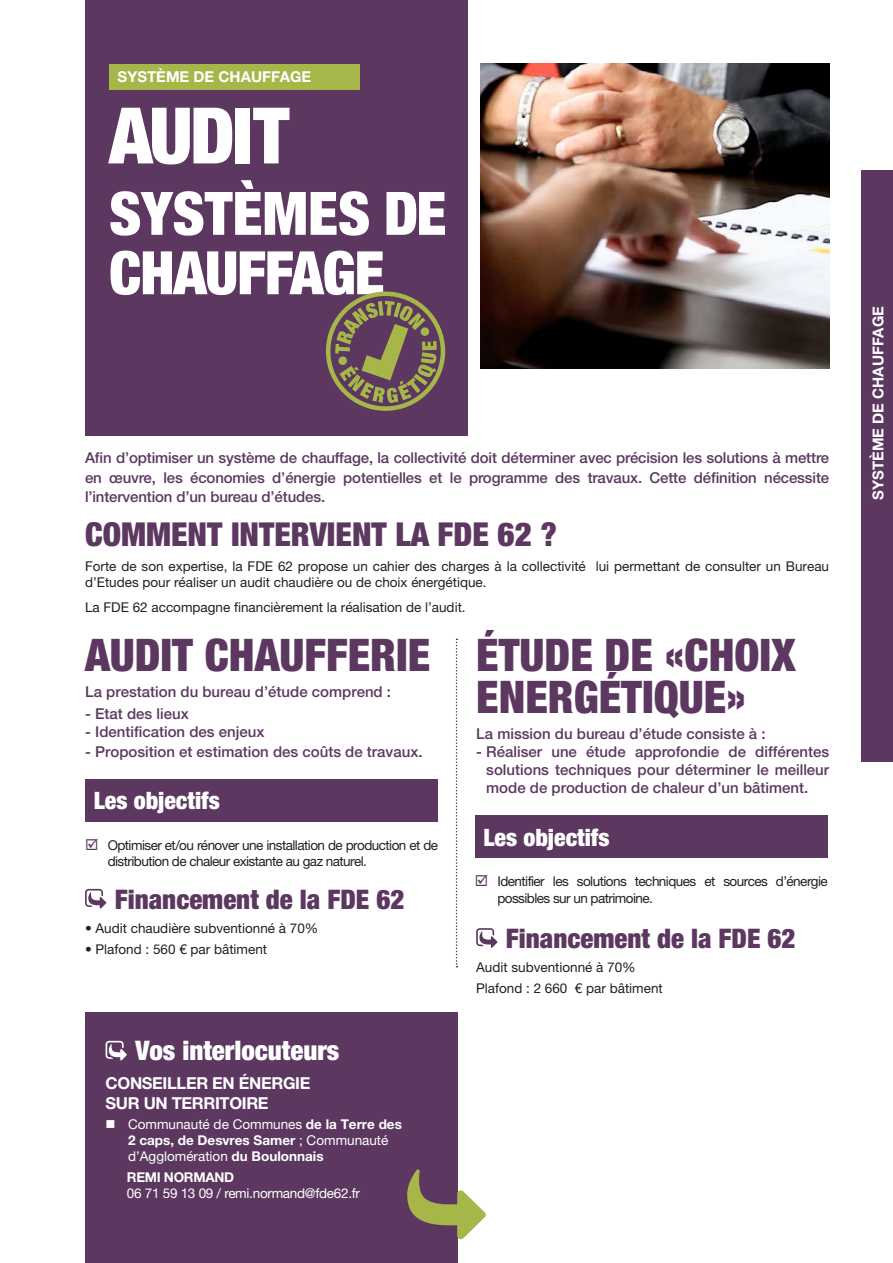
<style>
.page{position:relative;width:893px;height:1263px;background:#fff}
.page>*{position:absolute;margin:0;border:0;box-sizing:border-box;transform-origin:0 0}
.ParaStyle01-Interlig{font:900 condensed 78px "Helvetica Neue LT Pro";letter-spacing:-.03em;color:#fff}
.ParaStyle01-Interlig-2{font:900 condensed 60px/59.4px "Helvetica Neue LT Pro";letter-spacing:-.02em;color:#fff}
.TITRE_H1A{font:900 condensed 45px/42px "Helvetica Neue LT Pro";color:#5c3861}
.TITRE_H1{font:900 condensed 45px "Helvetica Neue LT Pro";color:#5c3861}
.TITRE_H2{font:900 condensed 33px "Helvetica Neue LT Pro";color:#5c3861}
.Sous-titre_1{font:900 condensed 27px "Helvetica Neue LT Pro";color:#5c3861}
.Sous-titre_1-2{font:900 condensed 27px "Helvetica Neue LT Pro";color:#fff}
.Sous-titre_2_dans_ca{font:900 condensed 24px "Helvetica Neue LT Pro";color:#fff}
.t1{font:700 16.5px/19.8px "Helvetica Neue LT Std";letter-spacing:-.02em;color:#fff}
.Texte_intro{font:500 15px/19.5px "Helvetica Neue LT Pro";color:#5c3861;text-align:justify}
.Titre_fiche{font:700 15px "Helvetica Neue LT Pro";color:#fff}
.Texte_contenu{font:13.5px/16.2px "Helvetica Neue LT Pro";color:#231f20}
.Liste_carré_coché{font:13.5px/16.2px "Helvetica Neue LT Pro";letter-spacing:-.04em;color:#231f20}
.t2{font:13.5px/16.2px "Helvetica Neue LT Pro";color:#fff}
.t3{font:13.5px/16.2px "Helvetica Neue LT Std";letter-spacing:-.02em;color:#fff}
.s1{color:#5c3861}
.s2{font-weight:700}
</style>
<div class="page">
<div style="left:85px;top:0;width:383px;height:436px;background:#5c3861"></div>
<div style="left:861px;top:170px;width:32px;height:592px;background:#5c3861"></div>
<div style="left:109px;top:64px;width:251px;height:25px;background:#a6b649"></div>
<img style="left:480px;top:64px;width:349px;height:305px">
<div style="left:85px;top:779px;width:353px;height:43px;background:#5c3861"></div>
<svg style="left:326px;top:291px;width:119px;height:120px"></svg>
<div style="left:338px;top:356px;width:9px;height:9px;background:#a6b649;border-radius:50%"></div>
<div style="left:421px;top:327px;width:8px;height:9px;background:#a6b649;border-radius:50%"></div>
<svg style="left:85px;top:889px;width:21px;height:19px"></svg>
<svg style="left:476px;top:928px;width:21px;height:20px"></svg>
<svg style="left:456px;top:639px;width:1px;height:328px"></svg>
<div style="left:475px;top:816px;width:353px;height:42px;background:#5c3861"></div>
<div style="left:85px;top:1013px;width:372px;height:250px;background:#5c3861"></div>
<svg style="left:407px;top:1169px;width:79px;height:70px"></svg>
<svg style="left:106px;top:1041px;width:21px;height:19px"></svg>
<p class="Titre_fiche" style="left:118px;top:67px;width:195px">SYSTÈME DE CHAUFFAGE</p>
<p class="ParaStyle01-Interlig" style="left:109px;top:88px;width:182px">AUDIT</p>
<p class="ParaStyle01-Interlig-2" style="left:109px;top:183px;width:339px">SYSTÈMES DE<br>CHAUFFAGE</p>
<p class="Texte_intro" style="left:85px;top:448px;width:746px">Afin d’optimiser un système de chauffage, la collectivité doit déterminer avec précision les solutions à mettre en œuvre, les économies d’énergie potentielles et le programme des travaux. Cette définition nécessite l’intervention d’un bureau d’études.</p>
<p class="TITRE_H2" style="left:85px;top:514px;width:473px">COMMENT INTERVIENT LA FDE 62 ?</p>
<p class="Texte_contenu" style="left:85px;top:558px;width:746px">Forte de son expertise, la FDE 62 propose un cahier des charges à la collectivité lui permettant de consulter un Bureau d’Etudes pour réaliser un audit chaudière ou de choix énergétique.</p>
<p class="Texte_contenu" style="left:85px;top:599px;width:382px">La FDE 62 accompagne financièrement la réalisation de l’audit.</p>
<p class="TITRE_H1" style="left:85px;top:627px;width:347px">AUDIT CHAUFFERIE</p>
<p class="Texte_intro" style="left:85px;top:682px;width:307px">La prestation du bureau d’étude comprend :</p>
<p class="Texte_intro" style="left:85px;top:704px;width:105px">- Etat des lieux</p>
<p class="Texte_intro" style="left:85px;top:722px;width:181px">- Identification des enjeux</p>
<p class="Texte_intro" style="left:85px;top:742px;width:339px">- Proposition et estimation des coûts de travaux.</p>
<p class="Sous-titre_2_dans_ca" style="left:94px;top:786px;width:128px">Les objectifs</p>
<p class="Liste_carré_coché" style="left:108px;top:837px;width:332px;text-indent:-22px"><span class="s1">☑</span> Optimiser et/ou rénover une installation de production et de distribution de chaleur existante au gaz naturel.</p>
<p class="Sous-titre_1" style="left:115px;top:882px;width:291px">Financement de la FDE 62</p>
<p class="Texte_contenu" style="left:85px;top:920px;width:235px">• Audit chaudière subventionné à 70%</p>
<p class="Texte_contenu" style="left:85px;top:940px;width:184px">• Plafond : 560 € par bâtiment</p>
<p class="Sous-titre_1-2" style="left:135px;top:1034px;width:206px">Vos interlocuteurs</p>
<p class="t1" style="left:106px;top:1072px;width:206px">CONSEILLER EN ÉNERGIE<br>SUR UN TERRITOIRE</p>
<p class="t2" style="left:128px;top:1116px;width:275px;text-indent:-22px">■ Communauté de Communes <span class="s2">de la Terre des<br>2 caps, de Desvres Samer</span> ; Communauté d’Agglomération <span class="s2">du Boulonnais</span></p>
<p class="t3" style="left:127px;top:1169px;width:235px"><span class="s2">REMI NORMAND<br></span>06 71 59 13 09 / remi.normand@fde62.fr</p>
<p class="TITRE_H1A" style="left:476px;top:633px;width:321px">ÉTUDE DE «CHOIX<br>ENERGÉTIQUE»</p>
<p class="Texte_intro" style="left:476px;top:724px;width:291px">La mission du bureau d’étude consiste à :</p>
<p class="Texte_intro" style="left:486px;top:743px;width:344px;line-height:18px;text-indent:-10px">- Réaliser une étude approfondie de différentes solutions techniques pour déterminer le meilleur mode de production de chaleur d’un bâtiment.</p>
<p class="Sous-titre_2_dans_ca" style="left:483px;top:822px;width:128px">Les objectifs</p>
<p class="Liste_carré_coché" style="left:497px;top:873px;width:332px;text-indent:-22px"><span class="s1">☑</span> Identifier les solutions techniques et sources d’énergie possibles sur un patrimoine.</p>
<p class="Sous-titre_1" style="left:506px;top:921px;width:291px">Financement de la FDE 62</p>
<p class="Texte_contenu" style="left:476px;top:959px;width:161px">Audit subventionné à 70%</p>
<p class="Texte_contenu" style="left:476px;top:980px;width:188px">Plafond : 2 660 € par bâtiment</p>
<p class="Titre_fiche" style="left:869px;top:500px;width:195px;rotate:-90deg">SYSTÈME DE CHAUFFAGE</p>
</div>
